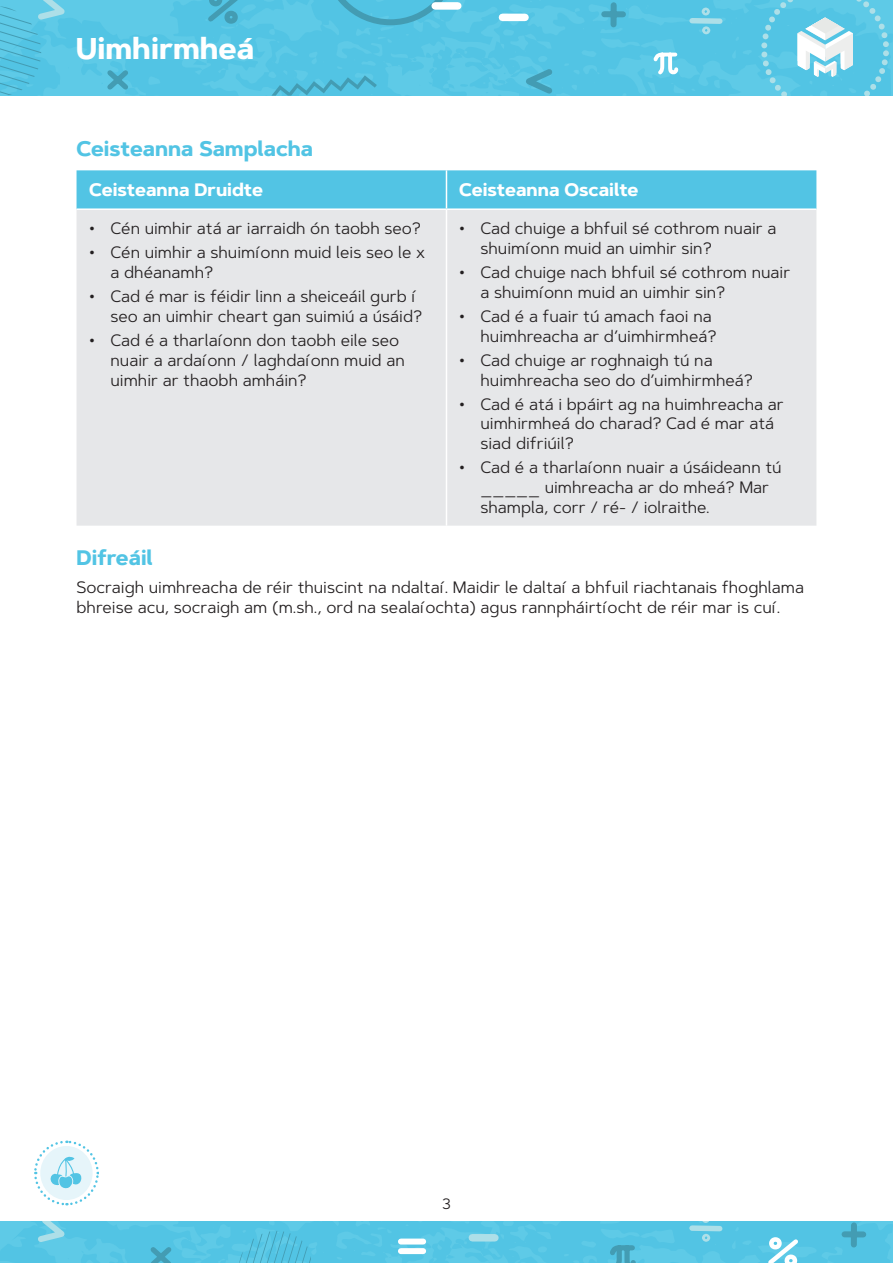
<style>
.page{position:relative;width:893px;height:1263px;background:#fff}
.page>*{position:absolute;margin:0;border:0;box-sizing:border-box;transform-origin:0 0}
.t1{font:700 30px "Artegra Sans";color:#fff}
.H2_Measure-PINK{font:700 21px "Artegra Sans";color:#52c4e4}
.Table_Headings-White{font:700 18px "Artegra Sans";color:#fff}
.Body{font:16.5px/19.8px "Artegra Sans";color:#231f20}
.t2{font:15px "Artegra Sans";color:#231f20}
</style>
<div class="page">
<svg style="left:0;top:0;width:893px;height:96px;background:#56c6e5"></svg>
<svg style="left:271px;top:75px;width:106px;height:21px;background:#4fbbd9"></svg>
<svg style="left:0;top:0;width:75px;height:94px;background:#5ac6e3"></svg>
<svg style="left:514px;top:64px;width:43px;height:32px"></svg>
<div style="left:502px;top:14px;width:23px;height:7px;background:#fff"></div>
<svg style="left:686px;top:5px;width:39px;height:32px"></svg>
<div style="left:604px;top:11px;width:19px;height:6px;background:#439cb3"></div>
<div style="left:610px;top:5px;width:7px;height:19px;background:#439cb3"></div>
<svg style="left:652px;top:51px;width:28px;height:27px"></svg>
<svg style="left:203px;top:0;width:40px;height:28px"></svg>
<svg style="left:323px;top:0;width:135px;height:25px;background:#51bdda"></svg>
<svg style="left:103px;top:65px;width:30px;height:29px"></svg>
<svg style="left:761px;top:0;width:128px;height:96px;background:#75cfe7"></svg>
<div style="left:435px;top:2px;width:23px;height:8px;background:#fff"></div>
<svg style="left:0;top:1221px;width:893px;height:42px;background:#59c6e4"></svg>
<svg style="left:34px;top:1140px;width:65px;height:65px"></svg>
<div style="left:77px;top:170px;width:739px;height:38px;background:#52c4e4"></div>
<div style="left:77px;top:210px;width:739px;height:316px;background:#e6e7e9"></div>
<hr style="left:446px;top:170px;width:1px;height:38px;background:#fff">
<hr style="left:446px;top:210px;width:1px;height:316px;background:#fff">
<h1 class="t1" style="left:76px;top:26px;width:180px">Uimhirmheá</h1>
<p class="H2_Measure-PINK" style="left:77px;top:133px;width:238px">Ceisteanna Samplacha</p>
<p class="Table_Headings-White" style="left:89px;top:177px;width:175px">Ceisteanna Druidte</p>
<p class="Table_Headings-White" style="left:459px;top:177px;width:181px">Ceisteanna Oscailte</p>
<p class="Body" style="left:89px;top:218px;width:333px">• Cén uimhir atá ar iarraidh ón taobh seo?</p>
<p class="Body" style="left:111px;top:242px;width:316px;text-indent:-21px">• Cén uimhir a shuimíonn muid leis seo le x a dhéanamh?</p>
<p class="Body" style="left:111px;top:286px;width:313px;text-indent:-21px">• Cad é mar is féidir linn a sheiceáil gurb í seo an uimhir cheart gan suimiú a úsáid?</p>
<p class="Body" style="left:111px;top:330px;width:296px;text-indent:-21px">• Cad é a tharlaíonn don taobh eile seo nuair a ardaíonn / laghdaíonn muid an uimhir ar thaobh amháin?</p>
<p class="Body" style="left:480px;top:218px;width:297px;text-indent:-21px">• Cad chuige a bhfuil sé cothrom nuair a shuimíonn muid an uimhir sin?</p>
<p class="Body" style="left:480px;top:262px;width:311px;text-indent:-21px">• Cad chuige nach bhfuil sé cothrom nuair a shuimíonn muid an uimhir sin?</p>
<p class="Body" style="left:459px;top:306px;width:259px;text-align:right">• Cad é a fuair tú amach faoi na huimhreacha ar d’uimhirmheá?</p>
<p class="Body" style="left:480px;top:350px;width:274px;text-indent:-21px">• Cad chuige ar roghnaigh tú na huimhreacha seo do d’uimhirmheá?</p>
<p class="Body" style="left:480px;top:394px;width:305px;text-indent:-21px">• Cad é atá i bpáirt ag na huimhreacha ar uimhirmheá do charad? Cad é mar atá siad difriúil?</p>
<p class="Body" style="left:480px;top:457px;width:303px;text-indent:-21px">• Cad é a tharlaíonn nuair a úsáideann tú _____ uimhreacha ar do mheá? Mar shampla, corr / ré- / iolraithe.</p>
<p class="H2_Measure-PINK" style="left:77px;top:542px;width:78px">Difreáil</p>
<p class="Body" style="left:77px;top:577px;width:729px">Socraigh uimhreacha de réir thuiscint na ndaltaí. Maidir le daltaí a bhfuil riachtanais fhoghlama bhreise acu, socraigh am (m.sh., ord na sealaíochta) agus rannpháirtíocht de réir mar is cuí.</p>
<p class="t2" style="left:442px;top:1193px;width:10px">3</p>
</div>
